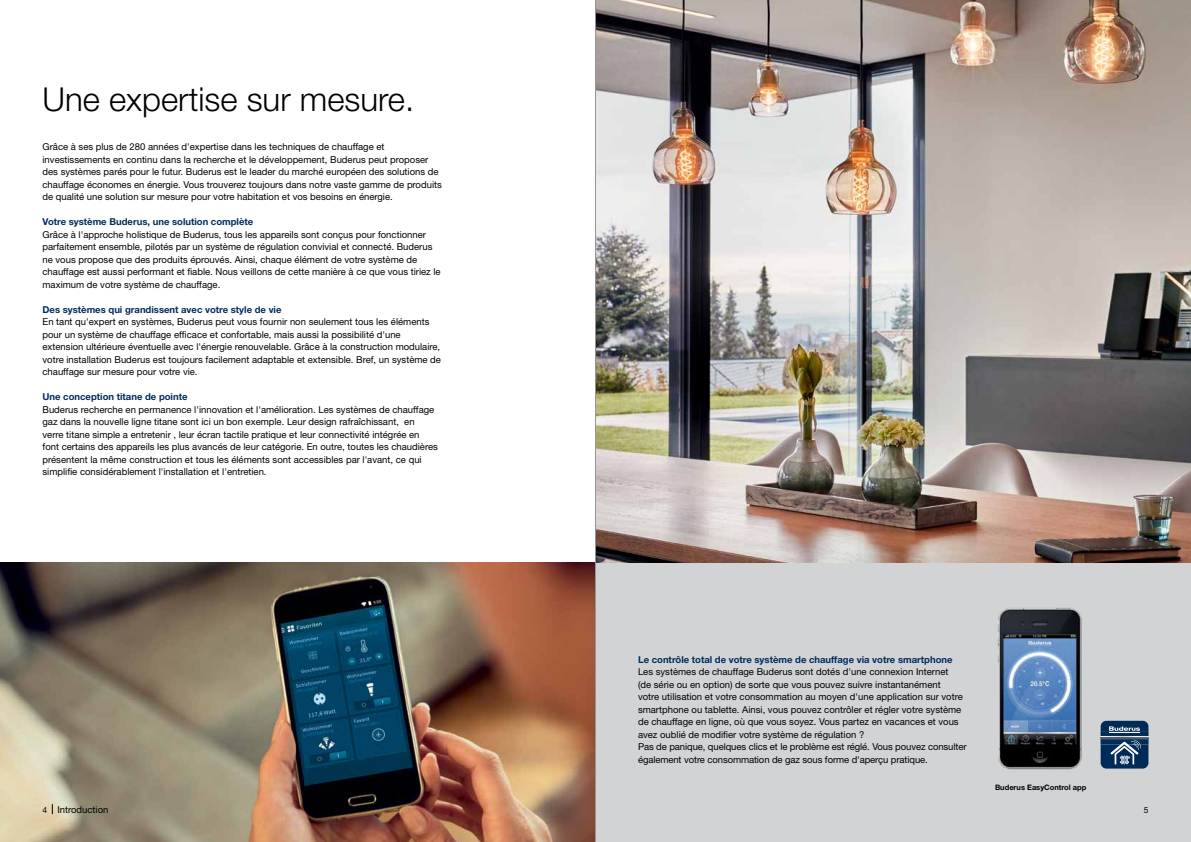
<style>
.page{position:relative;width:1191px;height:842px;background:#fff}
.page>*{position:absolute;margin:0;border:0;box-sizing:border-box;transform-origin:0 0}
.t1{font:300 33px "Helvetica Neue LT Pro";color:#000}
.t2{font:9.5px/12.5px "Helvetica Neue LT Pro";color:#000}
.t3{font:700 9.5px "Helvetica Neue LT Pro";color:#002c5b}
.t4{font:8.5px "Helvetica Neue LT Pro";color:#000}
.t5{font:700 7.5px "Helvetica Neue LT Pro";color:#000}
.s1{font-size:8.5px}
</style>
<div class="page">
<div style="left:595px;top:562px;width:596px;height:280px;background:#d1d3d4"></div>
<img style="left:0;top:562px;width:595px;height:280px">
<img style="left:596px;top:0;width:595px;height:562px">
<img style="left:997px;top:607px;width:85px;height:163px">
<div style="left:1100px;top:721px;width:48px;height:47px;background:#002b56;border-radius:6px"></div>
<svg style="left:1100px;top:726px;width:48px;height:39px"></svg>
<hr style="left:595px;top:0;width:1px;height:842px;background:#939598">
<h1 class="t1" style="left:43px;top:79px;width:373px">Une expertise sur mesure.</h1>
<p class="t2" style="left:43px;top:140px;width:401px">Grâce à ses plus de 280 années d'expertise dans les techniques de chauffage et investissements en continu dans la recherche et le développement, Buderus peut proposer des systèmes parés pour le futur. Buderus est le leader du marché européen des solutions de chauffage économes en énergie. Vous trouverez toujours dans notre vaste gamme de produits de qualité une solution sur mesure pour votre habitation et vos besoins en énergie.</p>
<p class="t3" style="left:43px;top:216px;width:212px">Votre système Buderus, une solution complète</p>
<p class="t2" style="left:43px;top:228px;width:400px">Grâce à l'approche holistique de Buderus, tous les appareils sont conçus pour fonctionner parfaitement ensemble, pilotés par un système de régulation convivial et connecté. Buderus ne vous propose que des produits éprouvés. Ainsi, chaque élément de votre système de chauffage est aussi performant et fiable. Nous veillons de cette manière à ce que vous tiriez le maximum de votre système de chauffage.</p>
<p class="t3" style="left:43px;top:303px;width:240px">Des systèmes qui grandissent avec votre style de vie</p>
<p class="t2" style="left:43px;top:315px;width:400px">En tant qu'expert en systèmes, Buderus peut vous fournir non seulement tous les éléments pour un système de chauffage efficace et confortable, mais aussi la possibilité d'une extension ultérieure éventuelle avec l'énergie renouvelable. Grâce à la construction modulaire, votre installation Buderus est toujours facilement adaptable et extensible. Bref, un système de chauffage sur mesure pour votre vie.</p>
<p class="t3" style="left:43px;top:391px;width:146px">Une conception titane de pointe</p>
<p class="t2" style="left:43px;top:403px;width:397px">Buderus recherche en permanence l'innovation et l'amélioration. Les systèmes de chauffage gaz dans la nouvelle ligne titane sont ici un bon exemple. Leur design rafraîchissant, en verre titane simple a entretenir , leur écran tactile pratique et leur connectivité intégrée en font certains des appareils les plus avancés de leur catégorie. En outre, toutes les chaudières présentent la même construction et tous les éléments sont accessibles par l'avant, ce qui simplifie considérablement l'installation et l'entretien.</p>
<p class="t2" style="left:43px;top:803px;width:67px"><span class="s1">4</span> Introduction</p>
<p class="t3" style="left:638px;top:653px;width:316px">Le contrôle total de votre système de chauffage via votre smartphone</p>
<p class="t2" style="left:638px;top:665px;width:330px">Les systèmes de chauffage Buderus sont dotés d'une connexion Internet<br>(de série ou en option) de sorte que vous pouvez suivre instantanément<br>votre utilisation et votre consommation au moyen d'une application sur votre smartphone ou tablette. Ainsi, vous pouvez contrôler et régler votre système de chauffage en ligne, où que vous soyez. Vous partez en vacances et vous avez oublié de modifier votre système de régulation ?<br>Pas de panique, quelques clics et le problème est réglé. Vous pouvez consulter également votre consommation de gaz sous forme d'aperçu pratique.</p>
<p class="t5" style="left:995px;top:782px;width:93px">Buderus EasyControl app</p>
<p class="t4" style="left:1143px;top:804px;width:6px">5</p>
</div>
